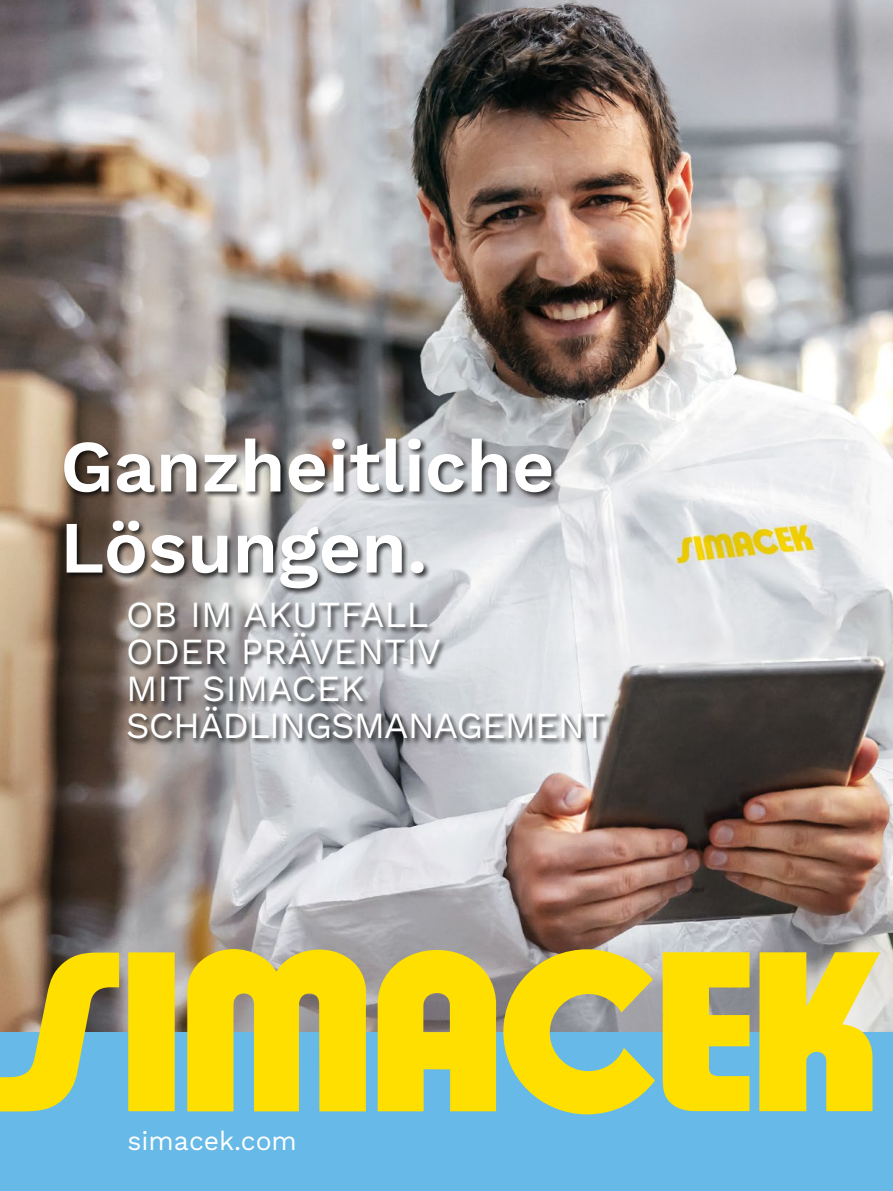
<style>
.page{position:relative;width:893px;height:1191px;background:#fff}
.page>*{position:absolute;margin:0;border:0;box-sizing:border-box;transform-origin:0 0}
.t1{font:600 73.65px/81px "Work Sans";color:#fff}
.t2{font:36.75px/36.8px "Work Sans";color:#fff}
.t3{font:26.55px "Work Sans";color:#fff}
</style>
<div class="page">
<img style="left:0;top:0;width:893px;height:1032px">
<div style="left:0;top:1032px;width:893px;height:159px;background:#67b9e8"></div>
<svg style="left:187px;top:949px;width:179px;height:162px;background:#e4d328"></svg>
<svg style="left:503px;top:949px;width:152px;height:165px"></svg>
<svg style="left:759px;top:952px;width:121px;height:159px;background:#ead92f"></svg>
<svg style="left:0;top:952px;width:119px;height:159px"></svg>
<svg style="left:663px;top:952px;width:86px;height:159px;background:#e6d422"></svg>
<div style="left:128px;top:952px;width:47px;height:159px;background:#ffdf00"></div>
<svg style="left:378px;top:950px;width:118px;height:161px;background:#e8d21e"></svg>
<div style="left:63px;top:437px;width:495px;height:159px;background:#000;opacity:.75"></div>
<div style="left:126px;top:601px;width:486px;height:144px;background:#000;opacity:.75"></div>
<h1 class="t1" style="left:60px;top:423px;width:496px">Ganzheitliche<br>Lösungen.</h1>
<p class="t2" style="left:126px;top:595px;width:482px">OB IM AKUTFALL<br>ODER PRÄVENTIV<br>MIT SIMACEK<br>SCHÄDLINGSMANAGEMENT</p>
<p class="t3" style="left:128px;top:1120px;width:171px">simacek.com</p>
</div>
